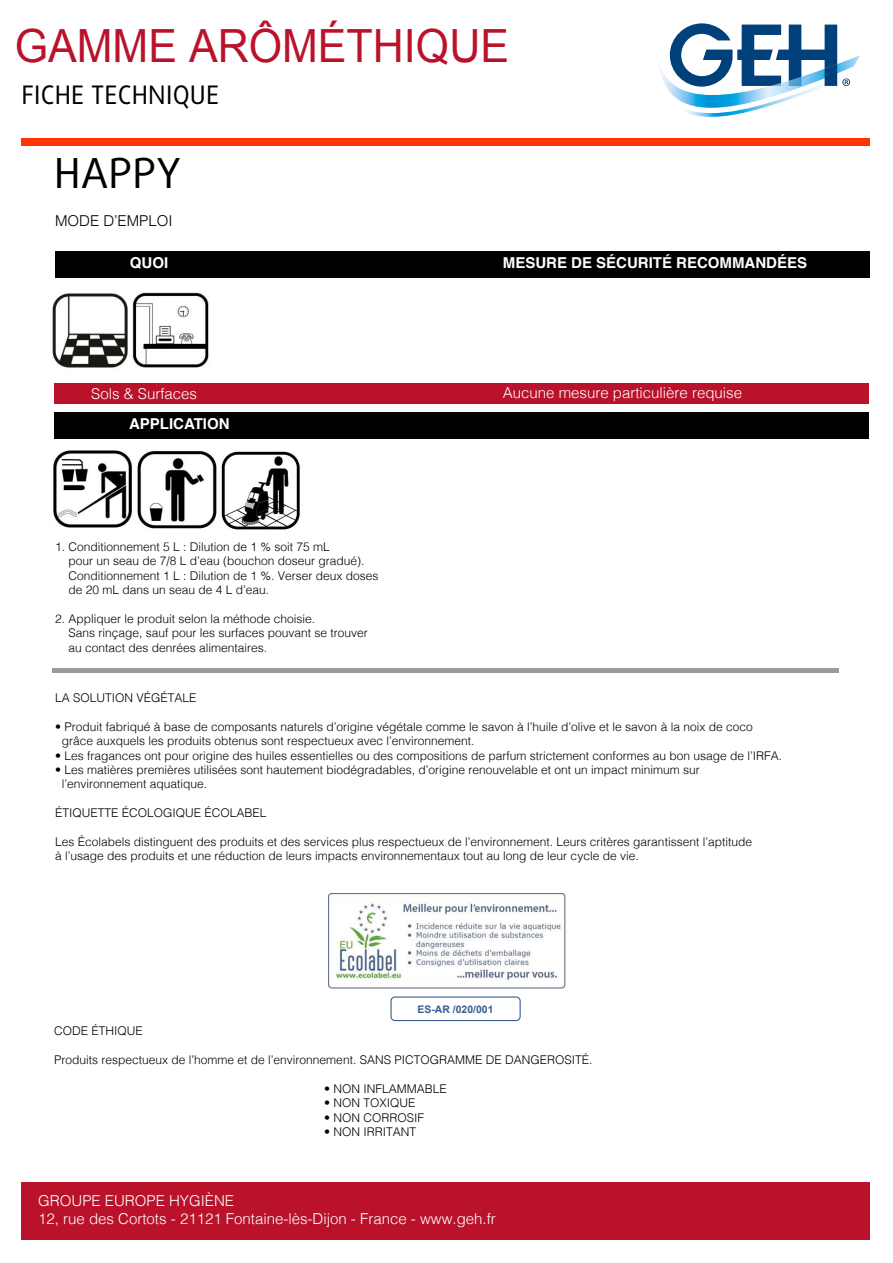
<style>
.page{position:relative;width:893px;height:1263px;background:#fff}
.page>*{position:absolute;margin:0;border:0;box-sizing:border-box;transform-origin:0 0}
.t1{font:45.75px "Arial";color:#ba122b;scale:.94 1}
.t2{font:41.4px "Daxline Pro";letter-spacing:.01em;color:#000}
.t3{font:25.5px "Daxline Pro";letter-spacing:.01em;color:#000}
.t4{font:300 15px/18px "Helvetica";color:#fff}
.t5{font:700 15px "Helvetica";color:#fff}
.t6{font:300 15px "Helvetica";color:#000}
.t7{font:300 12px/14.4px "Helvetica";color:#000}
.t8{font:700 10.5px "Arial";color:#365e91}
</style>
<div class="page">
<div style="left:21px;top:138px;width:848px;height:8px;background:#ff3500"></div>
<div style="left:54px;top:384px;width:815px;height:20px;background:#ba122b"></div>
<div style="left:21px;top:1182px;width:848px;height:57px;background:#ba122b"></div>
<img style="left:659px;top:52px;width:201px;height:49px">
<img style="left:681px;top:87px;width:169px;height:30px">
<svg style="left:670px;top:23px;width:180px;height:64px"></svg>
<div style="left:55px;top:251px;width:814px;height:27px;background:#000"></div>
<div style="left:54px;top:412px;width:815px;height:27px;background:#000"></div>
<img style="left:132px;top:292px;width:77px;height:76px">
<img style="left:53px;top:293px;width:74px;height:75px">
<img style="left:54px;top:450px;width:78px;height:78px">
<img style="left:137px;top:451px;width:80px;height:78px">
<img style="left:221px;top:451px;width:79px;height:79px">
<div style="left:53px;top:668px;width:786px;height:5px;background:#9d9c9c"></div>
<img style="left:328px;top:893px;width:238px;height:96px">
<div style="left:390px;top:996px;width:131px;height:25px;border:1px solid #365e91;border-radius:4px"></div>
<h1 class="t1" style="left:15px;top:16px;width:527px">GAMME ARÔMÉTHIQUE</h1>
<h3 class="t3" style="left:21px;top:78px;width:199px">FICHE TECHNIQUE</h3>
<h2 class="t2" style="left:54px;top:146px;width:128px">HAPPY</h2>
<p class="t6" style="left:55px;top:207px;width:119px">MODE D’EMPLOI</p>
<p class="t5" style="left:130px;top:250px;width:40px">QUOI</p>
<p class="t4" style="left:91px;top:383px;width:107px">Sols &amp; Surfaces</p>
<p class="t5" style="left:129px;top:411px;width:102px">APPLICATION</p>
<p class="t7" style="left:68px;top:538px;width:312px;text-indent:-13px">1. Conditionnement 5 L : Dilution de 1 % soit 75 mL<br>pour un seau de 7/8 L d’eau (bouchon doseur gradué).<br>Conditionnement 1 L : Dilution de 1 %. Verser deux doses de 20 mL dans un seau de 4 L d’eau.</p>
<p class="t7" style="left:68px;top:610px;width:301px;text-indent:-13px">2. Appliquer le produit selon la méthode choisie.<br>Sans rinçage, sauf pour les surfaces pouvant se trouver au contact des denrées alimentaires.</p>
<p class="t5" style="left:503px;top:250px;width:306px">MESURE DE SÉCURITÉ RECOMMANDÉES</p>
<p class="t4" style="left:503px;top:382px;width:241px">Aucune mesure particulière requise</p>
<p class="t7" style="left:55px;top:690px;width:143px">LA SOLUTION VÉGÉTALE</p>
<p class="t7" style="left:62px;top:718px;width:692px;text-indent:-7px">• Produit fabriqué à base de composants naturels d’origine végétale comme le savon à l’huile d’olive et le savon à la noix de coco grâce auxquels les produits obtenus sont respectueux avec l’environnement.</p>
<p class="t7" style="left:55px;top:747px;width:728px">• Les fragances ont pour origine des huiles essentielles ou des compositions de parfum strictement conformes au bon usage de l’IRFA.</p>
<p class="t7" style="left:62px;top:762px;width:640px;text-indent:-7px">• Les matières premières utilisées sont hautement biodégradables, d’origine renouvelable et ont un impact minimum sur l’environnement aquatique.</p>
<p class="t7" style="left:55px;top:805px;width:213px">ÉTIQUETTE ÉCOLOGIQUE ÉCOLABEL</p>
<p class="t7" style="left:55px;top:834px;width:698px">Les Écolabels distinguent des produits et des services plus respectueux de l’environnement. Leurs critères garantissent l’aptitude à l’usage des produits et une réduction de leurs impacts environnementaux tout au long de leur cycle de vie.</p>
<p class="t8" style="left:417px;top:1002px;width:78px">ES-AR /020/001</p>
<p class="t7" style="left:54px;top:1023px;width:90px">CODE ÉTHIQUE</p>
<p class="t7" style="left:54px;top:1052px;width:540px">Produits respectueux de l’homme et de l’environnement. SANS PICTOGRAMME DE DANGEROSITÉ.</p>
<p class="t7" style="left:324px;top:1080px;width:124px">• NON INFLAMMABLE</p>
<p class="t7" style="left:324px;top:1095px;width:93px">• NON TOXIQUE</p>
<p class="t7" style="left:324px;top:1109px;width:102px">• NON CORROSIF</p>
<p class="t7" style="left:324px;top:1124px;width:94px">• NON IRRITANT</p>
<p class="t4" style="left:38px;top:1190px;width:459px">GROUPE EUROPE HYGIÈNE<br>12, rue des Cortots - 21121 Fontaine-lès-Dijon - France - www.geh.fr</p>
</div>
